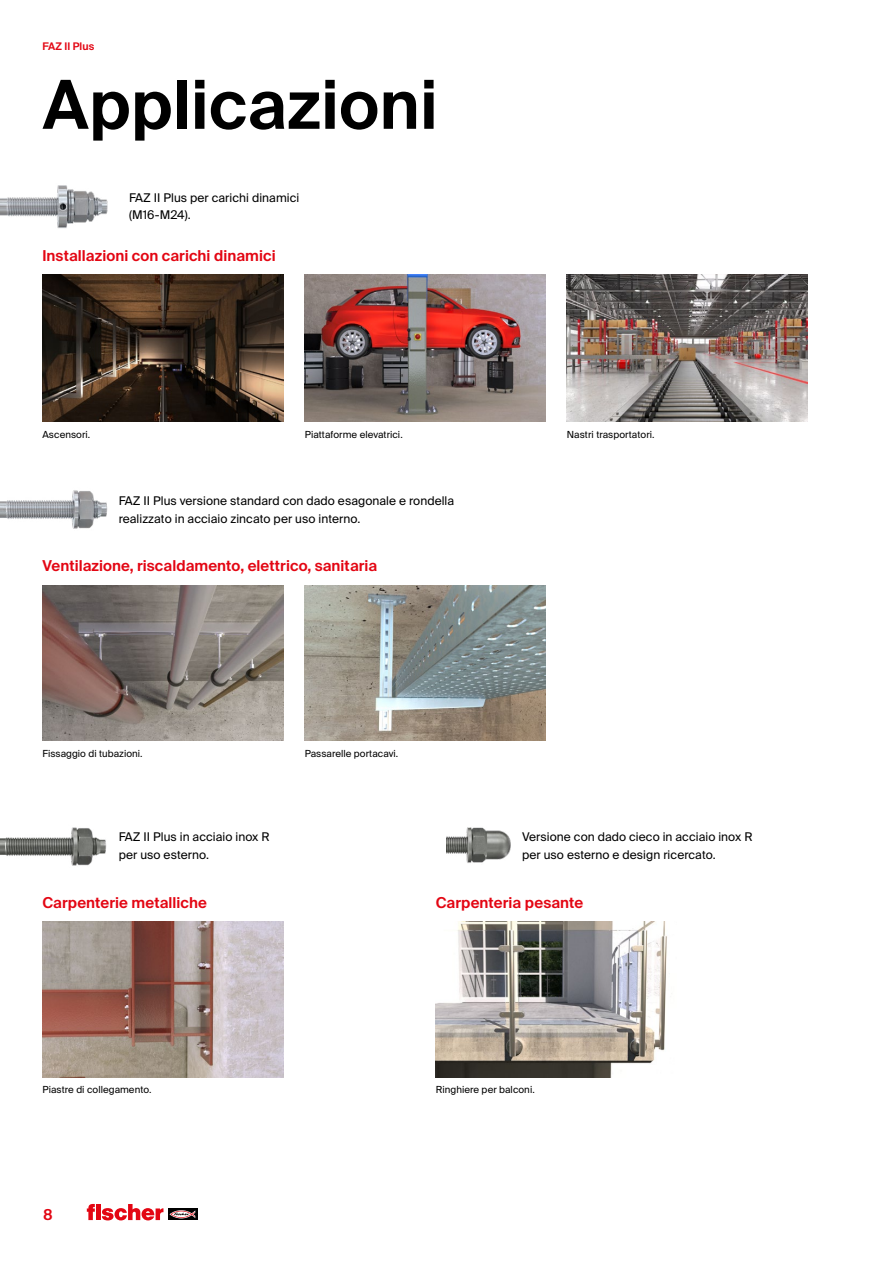
<style>
.page{position:relative;width:893px;height:1263px;background:#fff}
.page>*{position:absolute;margin:0;border:0;box-sizing:border-box;transform-origin:0 0}
.t1{font:600 67.5px "fischerstrong";letter-spacing:.005em;color:#000}
.t2{font:600 15px "fischerstrong";letter-spacing:.005em;color:#e30613}
.t3{font:12px/17.2px "fischerstrong";letter-spacing:.005em;color:#000}
.t4{font:600 10.5px "fischerstrong";letter-spacing:.005em;color:#e30613}
.t5{font:9.75px "fischerstrong";letter-spacing:.005em;color:#000}
</style>
<div class="page">
<svg style="left:168px;top:1208px;width:29px;height:12px"></svg>
<svg style="left:169px;top:1210px;width:26px;height:8px"></svg>
<svg style="left:87px;top:1204px;width:76px;height:16px"></svg>
<img style="left:0;top:185px;width:108px;height:43px">
<img style="left:447px;top:827px;width:64px;height:36px">
<img style="left:42px;top:275px;width:241px;height:147px">
<img style="left:305px;top:275px;width:241px;height:147px">
<img style="left:567px;top:275px;width:241px;height:147px">
<img style="left:42px;top:922px;width:241px;height:155px">
<img style="left:436px;top:922px;width:231px;height:155px">
<img style="left:43px;top:585px;width:241px;height:156px">
<img style="left:305px;top:585px;width:241px;height:156px">
<img style="left:0;top:490px;width:108px;height:39px">
<img style="left:0;top:827px;width:107px;height:39px">
<p class="t4" style="left:43px;top:41px;width:53px">FAZ II Plus</p>
<h1 class="t1" style="left:43px;top:66px;width:397px">Applicazioni</h1>
<p class="t3" style="left:129px;top:189px;width:172px">FAZ II Plus per carichi dinamici (M16-M24).</p>
<p class="t2" style="left:42px;top:247px;width:235px">Installazioni con carichi dinamici</p>
<p class="t5" style="left:42px;top:429px;width:49px">Ascensori.</p>
<p class="t5" style="left:305px;top:429px;width:99px">Piattaforme elevatrici.</p>
<p class="t5" style="left:567px;top:429px;width:89px">Nastri trasportatori.</p>
<p class="t3" style="left:119px;top:493px;width:337px">FAZ II Plus versione standard con dado esagonale e rondella realizzato in acciaio zincato per uso interno.</p>
<p class="t2" style="left:43px;top:557px;width:336px">Ventilazione, riscaldamento, elettrico, sanitaria</p>
<p class="t5" style="left:42px;top:748px;width:102px">Fissaggio di tubazioni.</p>
<p class="t5" style="left:305px;top:748px;width:95px">Passarelle portacavi.</p>
<p class="t3" style="left:119px;top:828px;width:152px">FAZ II Plus in acciaio inox R per uso esterno.</p>
<p class="t3" style="left:522px;top:828px;width:232px">Versione con dado cieco in acciaio inox R per uso esterno e design ricercato.</p>
<p class="t2" style="left:43px;top:894px;width:166px">Carpenterie metalliche</p>
<p class="t2" style="left:436px;top:894px;width:149px">Carpenteria pesante</p>
<p class="t5" style="left:42px;top:1084px;width:110px">Piastre di collegamento.</p>
<p class="t5" style="left:436px;top:1084px;width:100px">Ringhiere per balconi.</p>
<p class="t2" style="left:43px;top:1206px;width:11px">8</p>
</div>
